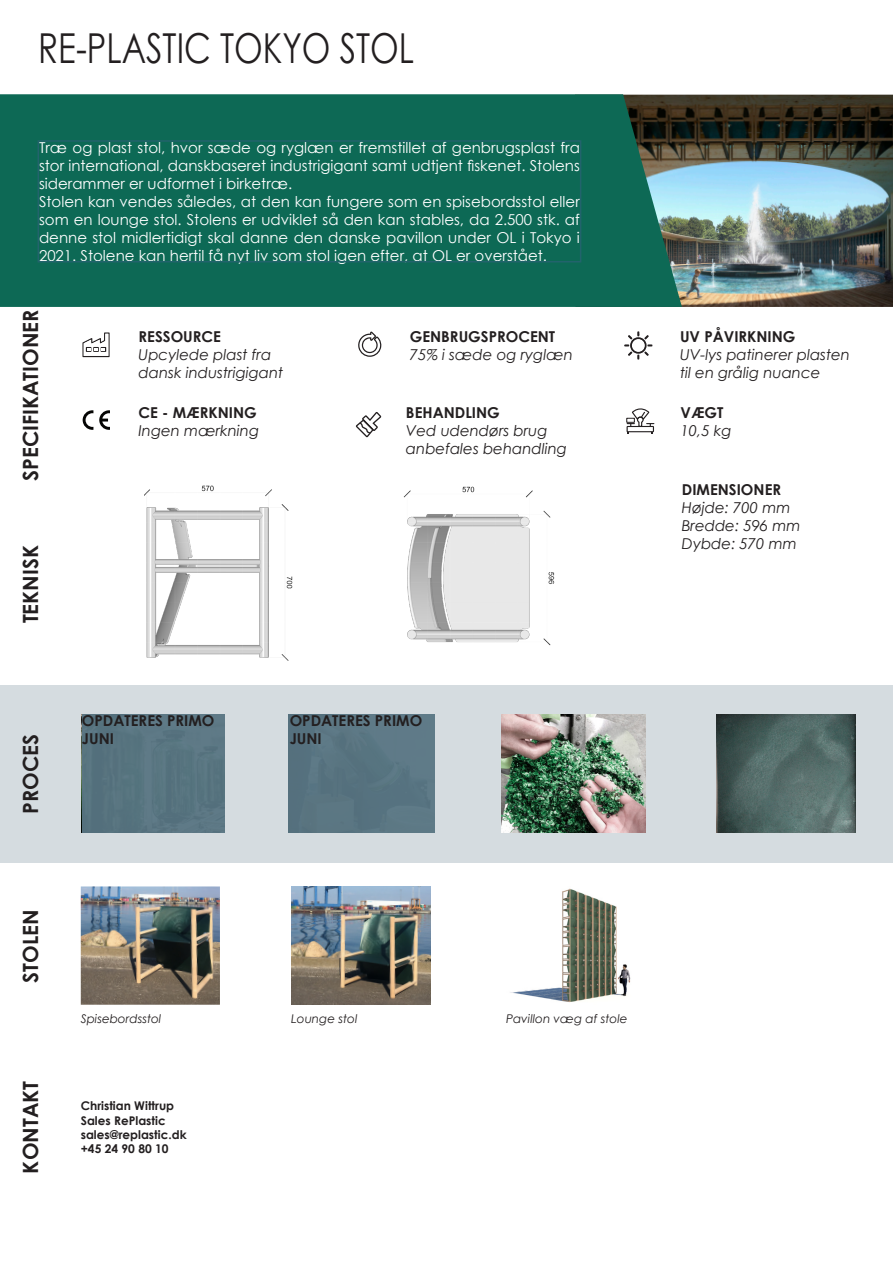
<style>
.page{position:relative;width:893px;height:1263px;background:#fff}
.page>*{position:absolute;margin:0;border:0;box-sizing:border-box;transform-origin:0 0}
.OVerskrift_1{font:41.25px "Century Gothic";color:#231f20;scale:.8 1}
.Overskrift_2_-_langs{font:700 21px "Century Gothic";color:#231f20}
.Hvid_tekst_fed{font:15px/18px "Century Gothic";color:#fff;text-align:justify}
.Overskrift_3{font:italic 15px/18px "Century Gothic";color:#231f20}
.Overskrift_3-2{font:700 15px/18px "Century Gothic";color:#231f20}
.Overskrift_3-3{font:700 12px "Century Gothic";color:#231f20}
.t1{font:italic 12px "Century Gothic";color:#231f20}
</style>
<div class="page">
<img style="left:682px;top:95px;width:211px;height:212px">
<div style="left:0;top:94px;width:682px;height:213px;background:#0d6955"></div>
<svg style="left:358px;top:332px;width:23px;height:25px"></svg>
<svg style="left:356px;top:412px;width:25px;height:25px"></svg>
<svg style="left:624px;top:331px;width:29px;height:29px"></svg>
<div style="left:632px;top:339px;width:13px;height:13px;background:#fff;border-radius:50%"></div>
<svg style="left:82px;top:332px;width:28px;height:25px"></svg>
<svg style="left:99px;top:410px;width:11px;height:20px"></svg>
<svg style="left:83px;top:410px;width:10px;height:20px"></svg>
<svg style="left:627px;top:408px;width:27px;height:25px"></svg>
<div style="left:626px;top:418px;width:9px;height:5px;border:1px solid #231f20"></div>
<div style="left:38px;top:140px;width:543px;height:122px;border:2px solid #22636c"></div>
<div style="left:0;top:685px;width:893px;height:177px;background:#d5dce0"></div>
<img style="left:501px;top:714px;width:144px;height:119px">
<img style="left:716px;top:715px;width:140px;height:118px">
<img style="left:291px;top:886px;width:139px;height:119px">
<img style="left:81px;top:886px;width:139px;height:119px">
<img style="left:403px;top:486px;width:152px;height:160px">
<img style="left:144px;top:485px;width:149px;height:176px">
<img style="left:510px;top:888px;width:121px;height:115px">
<div style="left:82px;top:714px;width:142px;height:119px;background:#587583"></div>
<div style="left:289px;top:714px;width:146px;height:119px;background:#587583"></div>
<p class="OVerskrift_1" style="left:38px;top:19px;width:471px">RE-PLASTIC TOKYO STOL</p>
<p class="Hvid_tekst_fed" style="left:39px;top:138px;width:542px">Træ og plast stol, hvor sæde og ryglæn er fremstillet af genbrugsplast fra stor international, danskbaseret industrigigant samt udtjent fiskenet. Stolens siderammer er udformet i birketræ.</p>
<p class="Hvid_tekst_fed" style="left:39px;top:192px;width:542px">Stolen kan vendes således, at den kan fungere som en spisebordsstol eller som en lounge stol. Stolens er udviklet så den kan stables, da 2.500 stk. af denne stol midlertidigt skal danne den danske pavillon under OL i Tokyo i 2021. Stolene kan hertil få nyt liv som stol igen efter, at OL er overstået.</p>
<p class="Overskrift_2_-_langs" style="left:14px;top:481px;width:173px;rotate:-90deg">SPECIFIKATIONER</p>
<p class="Overskrift_2_-_langs" style="left:14px;top:623px;width:80px;rotate:-90deg">TEKNISK</p>
<p class="Overskrift_2_-_langs" style="left:14px;top:814px;width:81px;rotate:-90deg">PROCES</p>
<p class="Overskrift_2_-_langs" style="left:14px;top:983px;width:75px;rotate:-90deg">STOLEN</p>
<p class="Overskrift_2_-_langs" style="left:14px;top:1173px;width:94px;rotate:-90deg">KONTAKT</p>
<p class="Overskrift_3-2" style="left:139px;top:327px;width:84px">RESSOURCE</p>
<p class="Overskrift_3" style="left:139px;top:345px;width:146px">Upcylede plast fra dansk industrigigant</p>
<p class="Overskrift_3-2" style="left:139px;top:403px;width:120px">CE - MÆRKNING</p>
<p class="Overskrift_3" style="left:139px;top:421px;width:122px">Ingen mærkning</p>
<p class="Overskrift_3-2" style="left:410px;top:327px;width:147px">GENBRUGSPROCENT</p>
<p class="Overskrift_3" style="left:410px;top:345px;width:165px">75% i sæde og ryglæn</p>
<p class="Overskrift_3-2" style="left:406px;top:403px;width:95px">BEHANDLING</p>
<p class="Overskrift_3" style="left:406px;top:421px;width:143px">Ved udendørs brug</p>
<p class="Overskrift_3" style="left:406px;top:439px;width:163px">anbefales behandling</p>
<p class="Overskrift_3-2" style="left:82px;top:711px;width:134px">OPDATERES PRIMO<br>JUNI</p>
<p class="Overskrift_3-2" style="left:290px;top:711px;width:134px">OPDATERES PRIMO<br>JUNI</p>
<p class="t1" style="left:81px;top:1011px;width:82px">Spisebordsstol</p>
<p class="t1" style="left:291px;top:1011px;width:68px">Lounge stol</p>
<p class="Overskrift_3-3" style="left:81px;top:1097px;width:95px">Christian Wittrup</p>
<p class="Overskrift_3-3" style="left:81px;top:1111px;width:86px">Sales RePlastic</p>
<p class="Overskrift_3-3" style="left:81px;top:1125px;width:107px">sales@replastic.dk</p>
<p class="Overskrift_3-3" style="left:81px;top:1140px;width:89px">+45 24 90 80 10</p>
<p class="t1" style="left:506px;top:1011px;width:123px">Pavillon væg af stole</p>
<p class="Overskrift_3-2" style="left:680px;top:327px;width:117px">UV PÅVIRKNING</p>
<p class="Overskrift_3" style="left:680px;top:345px;width:172px">UV-lys patinerer plasten til en grålig nuance</p>
<p class="Overskrift_3-2" style="left:681px;top:403px;width:44px">VÆGT</p>
<p class="Overskrift_3" style="left:681px;top:421px;width:52px">10,5 kg</p>
<p class="Overskrift_3-2" style="left:682px;top:479px;width:101px">DIMENSIONER</p>
<p class="Overskrift_3" style="left:682px;top:498px;width:110px">Højde: 700 mm</p>
<p class="Overskrift_3" style="left:682px;top:516px;width:120px">Bredde: 596 mm</p>
<p class="Overskrift_3" style="left:682px;top:534px;width:116px">Dybde: 570 mm</p>
</div>
